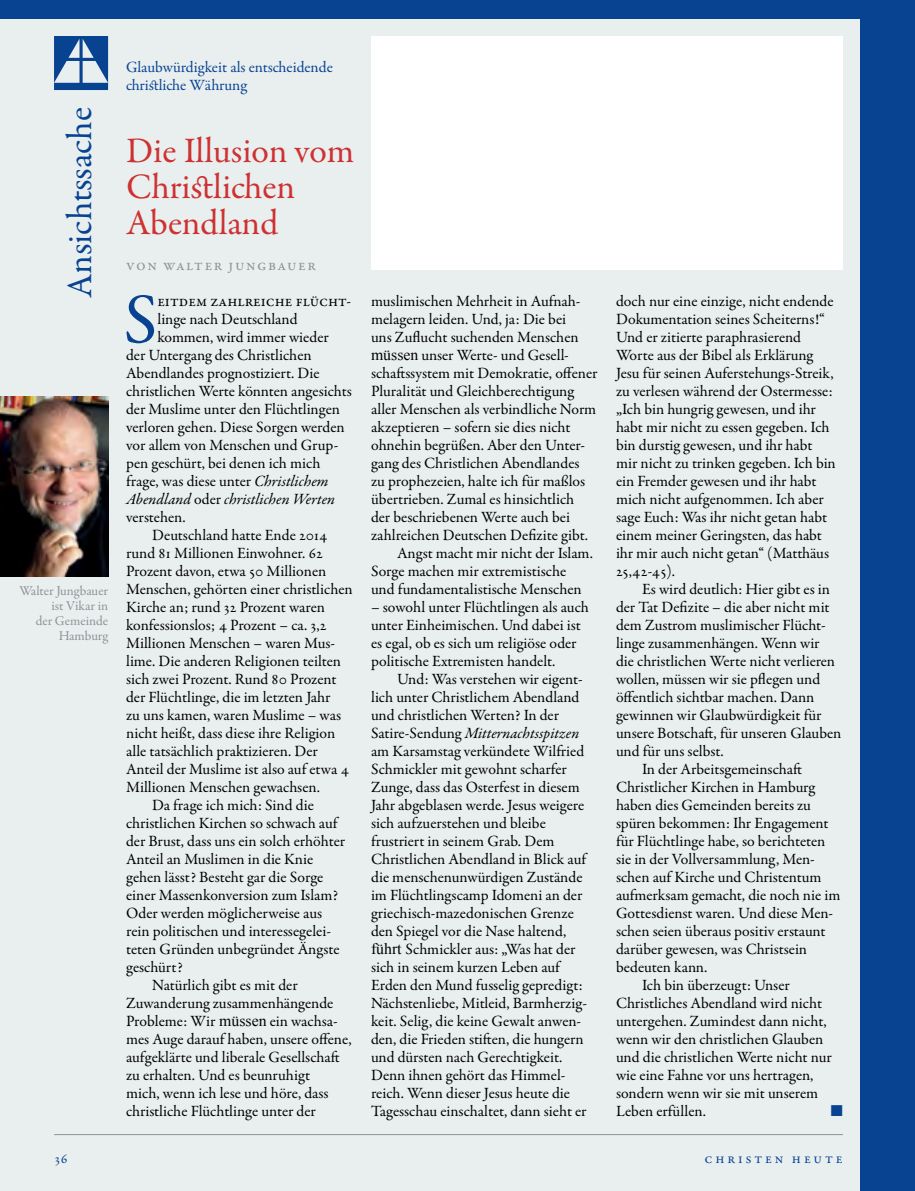
<style>
.page{position:relative;width:915px;height:1191px;background:#fff}
.page>*{position:absolute;margin:0;border:0;box-sizing:border-box;transform-origin:0 0}
.Text_mit_Initiale{font:71.25px "Garamond Premr Pro";color:#074391}
.t1{font:36px/36px "Garamond Premr Pro";letter-spacing:-.01em;color:#ce3131}
.Rubrik__Titel_in_Eck{font:36px "Garamond Premr Pro";color:#074391}
.Text_mit_Initiale-2{font:15.75px/18px "Garamond Premr Pro";color:#000}
.Subtitle{font:15.75px/18px "Garamond Premr Pro";letter-spacing:-.005em;color:#074391}
.Text_mit_Initiale-3{font:italic 15.75px "Garamond Premr Pro";color:#000}
.Autor_vor_Artikel{font:15.75px "Garamond Premr Pro";letter-spacing:.1em;color:#919195}
.t2{font:15.75px "Zapf Dingbats ITC";color:#074391}
.t3{font:14.25px "Garamond Premr Pro";letter-spacing:.2em;color:#074391}
.t4{font:13.5px/15px "Garamond Premr Pro";color:#919195;text-align:right}
.s1{font-style:italic}
.s2{font-style:normal}
.s3{font-family:"Times New Roman"}
</style>
<div class="page">
<div style="left:0;top:0;width:914px;height:1191px;background:#e9eeef"></div>
<div style="left:0;top:0;width:914px;height:18px;background:#074391"></div>
<div style="left:860px;top:0;width:54px;height:1191px;background:#074391"></div>
<hr style="left:54px;top:1134px;width:788px;height:1px;background:#919195">
<svg style="left:54px;top:36px;width:54px;height:54px"></svg>
<div style="left:371px;top:36px;width:471px;height:234px;background:#fff"></div>
<img style="left:0;top:396px;width:108px;height:180px">
<p class="Rubrik__Titel_in_Eck" style="left:58px;top:298px;width:192px;rotate:-90deg">Ansichtssache</p>
<p class="t4" style="left:19px;top:583px;width:91px">Walter Jungbauer ist Vikar in<br>der Gemeinde<br>Hamburg</p>
<p class="Subtitle" style="left:126px;top:58px;width:208px">Glaubwürdigkeit als entscheidende christliche Währung</p>
<p class="t1" style="left:126px;top:134px;width:229px">Die Illusion vom<br>Christlichen<br>Abendland</p>
<p class="Autor_vor_Artikel" style="left:126px;top:256px;width:191px">Von Walter Jungbauer</p>
<p class="Text_mit_Initiale" style="left:124px;top:277px;width:35px">S</p>
<p class="Text_mit_Initiale-2" style="left:157px;top:292px;width:195px">eitdem zahlreiche Flücht-</p>
<p class="Text_mit_Initiale-2" style="left:157px;top:310px;width:142px">linge nach Deutschland</p>
<p class="Text_mit_Initiale-2" style="left:157px;top:328px;width:173px">kommen, wird immer wieder</p>
<p class="Text_mit_Initiale-2" style="left:126px;top:346px;width:187px">der Untergang des Christlichen</p>
<p class="Text_mit_Initiale-2" style="left:126px;top:364px;width:195px">Abendlandes prognostiziert. Die</p>
<p class="Text_mit_Initiale-2" style="left:126px;top:382px;width:227px">christlichen Werte könnten angesichts</p>
<p class="Text_mit_Initiale-2" style="left:126px;top:400px;width:215px">der Muslime unter den Flüchtlingen</p>
<p class="Text_mit_Initiale-2" style="left:126px;top:418px;width:220px">verloren gehen. Diese Sorgen werden</p>
<p class="Text_mit_Initiale-2" style="left:126px;top:436px;width:214px">vor allem von Menschen und Grup-</p>
<p class="Text_mit_Initiale-2" style="left:126px;top:454px;width:196px">pen geschürt, bei denen ich mich</p>
<p class="Text_mit_Initiale-2" style="left:126px;top:472px;width:204px">frage, was diese unter <span class="s1">Christlichem</span></p>
<p class="Text_mit_Initiale-3" style="left:126px;top:489px;width:210px">Abendland <span class="s2">oder</span> christlichen Werten</p>
<p class="Text_mit_Initiale-2" style="left:126px;top:508px;width:61px">verstehen.</p>
<p class="Text_mit_Initiale-2" style="left:126px;top:526px;width:228px;text-indent:26px">Deutschland hatte Ende 2014 rund 81 Millionen Einwohner. 62<br>Prozent davon, etwa 50 Millionen Menschen, gehörten einer christlichen Kirche an; rund 32 Prozent waren konfessionslos; 4 Prozent – ca. 3,2<br>Millionen Menschen – waren Mus&shy;lime. Die anderen Religionen teilten sich zwei Prozent. Rund 80 Prozent der Flüchtlinge, die im letzten Jahr<br>zu uns kamen, waren Muslime – was nicht heißt, dass diese ihre Religion alle tatsächlich praktizieren. Der Anteil der Muslime ist also auf etwa 4<br>Millionen Menschen gewachsen.</p>
<p class="Text_mit_Initiale-2" style="left:126px;top:796px;width:220px;text-indent:26px">Da frage ich mich: Sind die christlichen Kirchen so schwach auf der Brust, dass uns ein solch erhöhter<br>Anteil an Muslimen in die Knie gehen lässt? Besteht gar die Sorge einer Massenkonversion zum Islam?<br>Oder werden möglicherweise aus rein politischen und interessegelei&shy;teten Gründen unbegründet Ängste geschürt?</p>
<p class="Text_mit_Initiale-2" style="left:126px;top:976px;width:227px;text-indent:26px">Natürlich gibt es mit der Zuwanderung zusammenhängende Probleme: Wir <span class="s3">müssen</span> ein wachsa&shy;mes Auge darauf haben, unsere offene, aufgeklärte und liberale Gesellschaft zu erhalten. Und es beunruhigt<br>mich, wenn ich lese und höre, dass christliche Flüchtlinge unter der</p>
<p class="Text_mit_Initiale-2" style="left:371px;top:292px;width:228px">muslimischen Mehrheit in Aufnah&shy;melagern leiden. Und, ja: Die bei<br>uns Zuflucht suchenden Menschen <span class="s3">müssen</span> unser Werte- und Gesell&shy;schaftssystem mit Demokratie, offener Pluralität und Gleichberechtigung aller Menschen als verbindliche Norm akzeptieren – sofern sie dies nicht ohnehin begrüßen. Aber den Unter&shy;gang des Christlichen Abendlandes zu prophezeien, halte ich für maßlos übertrieben. Zumal es hinsichtlich der beschriebenen Werte auch bei zahlreichen Deutschen Defizite gibt.</p>
<p class="Text_mit_Initiale-2" style="left:371px;top:544px;width:223px;text-indent:26px">Angst macht mir nicht der Islam.<br>Sorge machen mir extremistische und fundamentalistische Menschen</p>
<p class="Text_mit_Initiale-2" style="left:371px;top:598px;width:219px">– sowohl unter Flüchtlingen als auch unter Einheimischen. Und dabei ist es egal, ob es sich um religiöse oder politische Extremisten handelt.</p>
<p class="Text_mit_Initiale-2" style="left:371px;top:670px;width:218px;text-indent:26px">Und: Was verstehen wir eigent&shy;lich unter Christlichem Abendland und christlichen Werten? In der Satire-Sendung <span class="s1">Mitternachtsspitzen </span>am Karsamstag verkündete Wilfried Schmickler mit gewohnt scharfer Zunge, dass das Osterfest in diesem Jahr abgeblasen werde. Jesus weigere sich aufzuerstehen und bleibe frustriert in seinem Grab. Dem Christlichen Abendland in Blick auf die menschenunwürdigen Zustände im Flüchtlingscamp Idomeni an der griechisch-mazedonischen Grenze den Spiegel vor die Nase haltend, <span class="s3">führt</span> Schmickler aus: „Was hat der sich in seinem kurzen Leben auf Erden den Mund fusselig gepredigt:<br>Nächstenliebe, Mitleid, Barmherzig&shy;keit. Selig, die keine Gewalt anwen&shy;den, die Frieden stiften, die hungern und dürsten nach Gerechtigkeit.<br>Denn ihnen gehört das Himmel&shy;reich. Wenn dieser Jesus heute die Tagesschau einschaltet, dann sieht er</p>
<p class="Text_mit_Initiale-2" style="left:615px;top:292px;width:221px">doch nur eine einzige, nicht endende Dokumentation seines Scheiterns!“ Und er zitierte paraphrasierend Worte aus der Bibel als Erklärung Jesu für seinen Auferstehungs-Streik, zu verlesen während der Ostermesse: „Ich bin hungrig gewesen, und ihr habt mir nicht zu essen gegeben. Ich bin durstig gewesen, und ihr habt mir nicht zu trinken gegeben. Ich bin ein Fremder gewesen und ihr habt mich nicht aufgenommen. Ich aber sage Euch: Was ihr nicht getan habt einem meiner Geringsten, das habt ihr mir auch nicht getan“ (Matthäus 25,42-45).</p>
<p class="Text_mit_Initiale-2" style="left:615px;top:580px;width:227px;text-indent:26px">Es wird deutlich: Hier gibt es in der Tat Defizite – die aber nicht mit dem Zustrom muslimischer Flücht&shy;linge zusammenhängen. Wenn wir die christlichen Werte nicht verlieren wollen, müssen wir sie pflegen und öffentlich sichtbar machen. Dann gewinnen wir Glaubwürdigkeit für unsere Botschaft, für unseren Glauben und für uns selbst.</p>
<p class="Text_mit_Initiale-2" style="left:615px;top:760px;width:226px;text-indent:26px">In der Arbeitsgemeinschaft<br>Christlicher Kirchen in Hamburg haben dies Gemeinden bereits zu spüren bekommen: Ihr Engagement für Flüchtlinge habe, so berichteten sie in der Vollversammlung, Men&shy;schen auf Kirche und Christentum aufmerksam gemacht, die noch nie im<br>Gottesdienst waren. Und diese Men&shy;schen seien überaus positiv erstaunt darüber gewesen, was Christsein bedeuten kann.</p>
<p class="Text_mit_Initiale-2" style="left:615px;top:976px;width:217px;text-indent:26px">Ich bin überzeugt: Unser<br>Christliches Abendland wird nicht untergehen. Zumindest dann nicht, wenn wir den christlichen Glauben und die christlichen Werte nicht nur wie eine Fahne vor uns hertragen, sondern wenn wir sie mit unserem<br>Leben erfüllen.</p>
<p class="t2" style="left:830px;top:1103px;width:13px">■</p>
<p class="t3" style="left:54px;top:1149px;width:15px">36</p>
<p class="t3" style="left:704px;top:1149px;width:140px">Christen heute</p>
</div>
